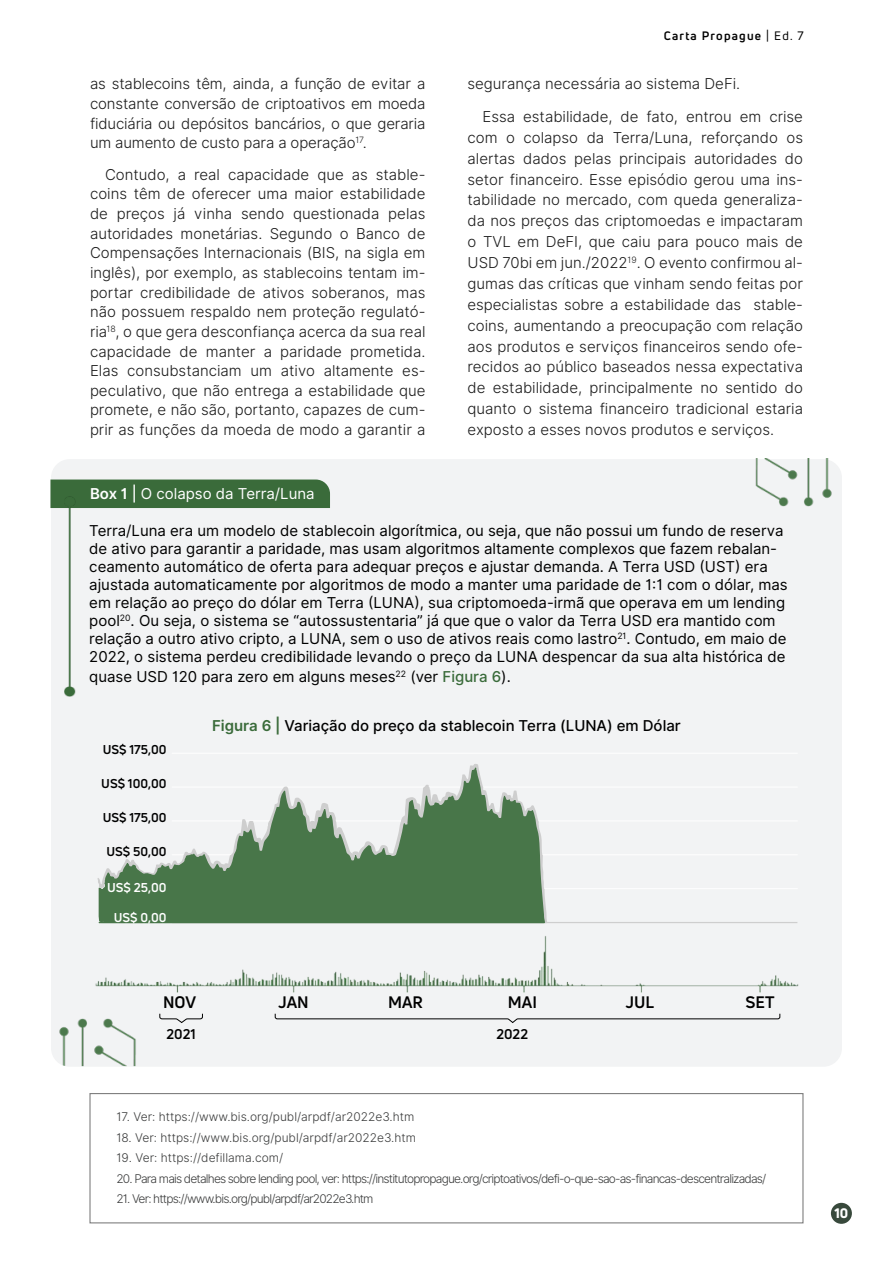
<style>
.page{position:relative;width:893px;height:1263px;background:#fff}
.page>*{position:absolute;margin:0;border:0;box-sizing:border-box;transform-origin:0 0}
.t1{font:700 16.35px "Uni Neue";color:#000}
.t2{font:15px/19.6px "Inter Light BETA";color:#1a1a1a;text-align:justify}
.t3{font:15px/18px "Inter";color:#000}
.t4{font:500 15px "Inter";color:#000}
.t5{font:15px "Inter";color:#fff}
.t6{font:700 13.8px "Uni Neue";color:#000}
.t7{font:800 13.5px "Uni Neue";color:#fff}
.t8{font:700 12.6px "Uni Neue";color:#000}
.t9{font:700 12.6px "Uni Neue";color:#fff}
.t10{font:12px "Inter Light BETA";letter-spacing:-.07em;color:#3a3b3b}
.t11{font:12px "Inter Light BETA";color:#3a3b3b}
.t12{font:700 12px "Uni Neue";letter-spacing:.1em;color:#000}
.s1{font-weight:600}
.s2{font-weight:500}
.s3{font-weight:400}
.s4{font-weight:500;color:#3a6b3a}
.s5{font-weight:600;color:#3a6b3a}
</style>
<div class="page">
<div style="left:831px;top:1203px;width:21px;height:21px;background:#38493c;border-radius:50%"></div>
<div style="left:51px;top:459px;width:791px;height:608px;background:#f2f3f4;border-radius:19px"></div>
<img style="left:95px;top:936px;width:704px;height:56px">
<svg style="left:274px;top:1013px;width:507px;height:10px"></svg>
<hr style="left:172px;top:753px;width:625px;height:1px;background:#fff">
<hr style="left:172px;top:787px;width:625px;height:1px;background:#fff">
<hr style="left:172px;top:820px;width:625px;height:1px;background:#fff">
<hr style="left:172px;top:854px;width:625px;height:1px;background:#fff">
<hr style="left:172px;top:888px;width:625px;height:1px;background:#fff">
<hr style="left:172px;top:922px;width:625px;height:1px;background:#cecece">
<svg style="left:97px;top:764px;width:450px;height:160px;fill:#487649"></svg>
<svg style="left:544px;top:912px;width:3px;height:11px"></svg>
<div style="left:50px;top:479px;width:280px;height:29px;background:#3a6b3a"></div>
<div style="left:89px;top:1093px;width:714px;height:130px;border:1px solid #808080"></div>
<img style="left:755px;top:459px;width:77px;height:48px">
<img style="left:59px;top:989px;width:157px;height:77px">
<img style="left:65px;top:496px;width:11px;height:200px">
<p class="t2" style="left:90px;top:74px;width:337px">as stablecoins têm, ainda, a função de evitar a constante conversão de criptoativos em moeda fiduciária ou depósitos bancários, o que geraria um aumento de custo para a operação<sup>17</sup>.</p>
<p class="t2" style="left:90px;top:165px;width:337px;text-indent:15px">Contudo, a real capacidade que as stable&shy;coins têm de oferecer uma maior estabilidade de preços já vinha sendo questionada pelas autoridades monetárias. Segundo o Banco de Compensações Internacionais (BIS, na sigla em inglês), por exemplo, as stablecoins tentam im&shy;portar credibilidade de ativos soberanos, mas não possuem respaldo nem proteção regulató&shy;ria<sup>18</sup>, o que gera desconfiança acerca da sua real capacidade de manter a paridade prometida.<br>Elas consubstanciam um ativo altamente es&shy;peculativo, que não entrega a estabilidade que promete, e não são, portanto, capazes de cum&shy;prir as funções da moeda de modo a garantir a</p>
<p class="t5" style="left:90px;top:482px;width:226px"><span class="s1">Box 1</span> <span class="s2">|</span> O colapso da Terra/Luna</p>
<p class="t12" style="left:664px;top:28px;width:141px">Carta Propague <span class="s3">| Ed. 7</span></p>
<p class="t2" style="left:468px;top:74px;width:274px">segurança necessária ao sistema DeFi.</p>
<p class="t2" style="left:468px;top:106px;width:337px;line-height:20.9px;text-indent:15px">Essa estabilidade, de fato, entrou em crise com o colapso da Terra/Luna, reforçando os alertas dados pelas principais autoridades do setor financeiro. Esse episódio gerou uma ins&shy;tabilidade no mercado, com queda generaliza&shy;da nos preços das criptomoedas e impactaram o TVL em DeFI, que caiu para pouco mais de USD 70bi em jun./2022<sup>19</sup>. O evento confirmou al&shy;gumas das críticas que vinham sendo feitas por especialistas sobre a estabilidade das stable&shy;coins, aumentando a preocupação com relação aos produtos e serviços financeiros sendo ofe&shy;recidos ao público baseados nessa expectativa de estabilidade, principalmente no sentido do quanto o sistema financeiro tradicional estaria exposto a esses novos produtos e serviços.</p>
<p class="t3" style="left:89px;top:522px;width:700px">Terra/Luna era um modelo de stablecoin algorítmica, ou seja, que não possui um fundo de reserva de ativo para garantir a paridade, mas usam algoritmos altamente complexos que fazem rebalan&shy;ceamento automático de oferta para adequar preços e ajustar demanda. A Terra USD (UST) era ajustada automaticamente por algoritmos de modo a manter uma paridade de 1:1 com o dólar, mas em relação ao preço do dólar em Terra (LUNA), sua criptomoeda-irmã que operava em um lending pool<sup>20</sup>. Ou seja, o sistema se “autossustentaria” já que que o valor da Terra USD era mantido com relação a outro ativo cripto, a LUNA, sem o uso de ativos reais como lastro<sup>21</sup>. Contudo, em maio de 2022, o sistema perdeu credibilidade levando o preço da LUNA despencar da sua alta histórica de</p>
<p class="t3" style="left:89px;top:667px;width:423px">quase USD 120 para zero em alguns meses<sup>22</sup> (ver <span class="s4">Figura 6</span>).</p>
<p class="t8" style="left:103px;top:742px;width:65px">US$ 175,00</p>
<p class="t8" style="left:101px;top:776px;width:67px">US$ 100,00</p>
<p class="t8" style="left:103px;top:810px;width:65px">US$ 175,00</p>
<p class="t8" style="left:106px;top:843px;width:62px">US$ 50,00</p>
<p class="t9" style="left:107px;top:880px;width:61px">US$ 25,00</p>
<p class="t9" style="left:114px;top:910px;width:54px">US$ 0,00</p>
<p class="t4" style="left:212px;top:714px;width:470px"><span class="s5">Figura 6 |</span> Variação do preço da stablecoin Terra (LUNA) em Dólar</p>
<p class="t1" style="left:163px;top:992px;width:35px">NOV</p>
<p class="t6" style="left:167px;top:1026px;width:31px">2021</p>
<p class="t1" style="left:278px;top:992px;width:32px">JAN</p>
<p class="t1" style="left:388px;top:992px;width:36px">MAR</p>
<p class="t1" style="left:508px;top:992px;width:31px">MAI</p>
<p class="t1" style="left:626px;top:992px;width:30px">JUL</p>
<p class="t1" style="left:745px;top:992px;width:31px">SET</p>
<p class="t6" style="left:496px;top:1026px;width:33px">2022</p>
<p class="t11" style="left:116px;top:1108px;width:299px">17. Ver: https://www.bis.org/publ/arpdf/ar2022e3.htm</p>
<p class="t11" style="left:116px;top:1129px;width:301px">18. Ver: https://www.bis.org/publ/arpdf/ar2022e3.htm</p>
<p class="t11" style="left:116px;top:1149px;width:168px">19. Ver: https://defillama.com/</p>
<p class="t10" style="left:116px;top:1170px;width:651px">20. Para mais detalhes sobre lending pool, ver: https://institutopropague.org/criptoativos/defi-o-que-sao-as-financas-descentralizadas/</p>
<p class="t10" style="left:116px;top:1190px;width:259px">21. Ver: https://www.bis.org/publ/arpdf/ar2022e3.htm</p>
<p class="t7" style="left:834px;top:1204px;width:15px">10</p>
</div>
